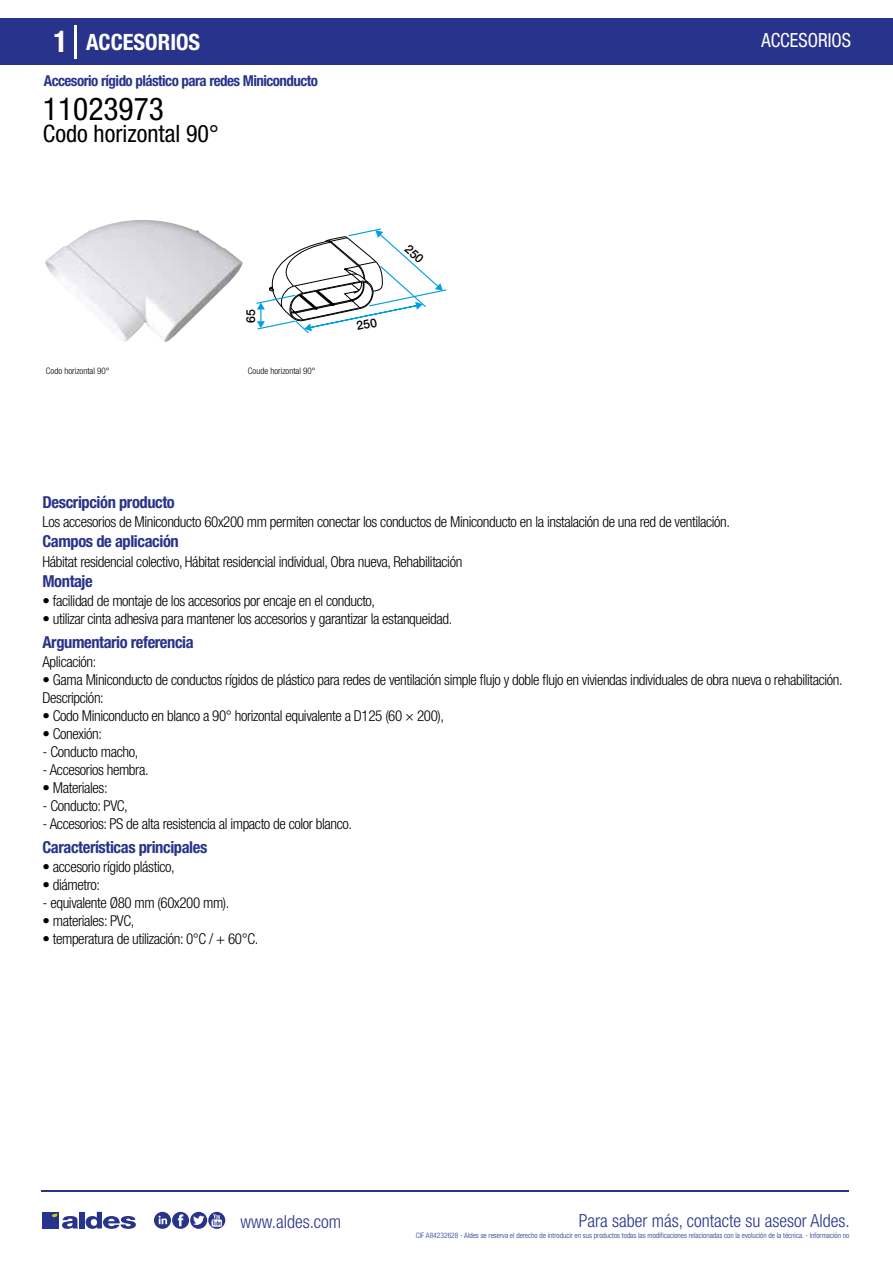
<style>
.page{position:relative;width:893px;height:1263px;background:#fff}
.page>*{position:absolute;margin:0;border:0;box-sizing:border-box;transform-origin:0 0}
.t1{font:condensed 31.5px "Helvetica Neue LT Std";color:#000}
.t2{font:condensed 24px "Helvetica Neue LT Std";color:#000}
.t3{font:700 condensed 22.5px "Helvetica Neue LT Std";color:#fff}
.t4{font:condensed 19.5px "Helvetica Neue LT Std";color:#fff;scale:.95 1}
.t5{font:300 condensed 18px "Helvetica Neue";color:#28348b}
.t6{font:700 condensed 16.5px "Helvetica Neue LT Std";letter-spacing:-.025em;color:#28348b}
.t7{font:300 condensed 15px/18px "Helvetica Neue LT Std";letter-spacing:-.025em;color:#000}
.t8{font:700 condensed 15px "Helvetica Neue LT Std";letter-spacing:-.035em;color:#28348b}
.t9{font:500 12.3px "Helvetica Neue";color:#000}
.t10{font:300 condensed 9px "Helvetica Neue";color:#000}
.t11{font:300 condensed 7.5px "Helvetica Neue";color:#28348b}
.s1{font-size:30px}
</style>
<div class="page">
<div style="left:0;top:18px;width:893px;height:46px;background:#28348b"></div>
<hr style="left:74px;top:25px;width:2px;height:33px;background:#fff">
<img style="left:45px;top:220px;width:198px;height:122px">
<hr style="left:41px;top:1190px;width:808px;height:1px;background:#28348b">
<svg style="left:154px;top:1212px;width:71px;height:17px"></svg>
<div style="left:42px;top:1212px;width:17px;height:16px;background:#28348b"></div>
<div style="left:79px;top:1212px;width:5px;height:16px;background:#28348b"></div>
<svg style="left:86px;top:1212px;width:50px;height:17px"></svg>
<svg style="left:52px;top:1213px;width:26px;height:16px"></svg>
<svg style="left:256px;top:228px;width:190px;height:105px"></svg>
<h3 class="t3" style="left:54px;top:28px;width:148px"><span class="s1">1</span> ACCESORIOS</h3>
<h3 class="t4" style="left:761px;top:29px;width:96px">ACCESORIOS</h3>
<p class="t8" style="left:44px;top:71px;width:276px">Accesorio rígido plástico para redes Miniconducto</p>
<h1 class="t1" style="left:43px;top:91px;width:122px">11023973</h1>
<h2 class="t2" style="left:43px;top:120px;width:177px">Codo horizontal 90°</h2>
<p class="t9" style="left:243px;top:323px;width:15px;rotate:-90deg">65</p>
<p class="t10" style="left:46px;top:365px;width:65px">Codo horizontal 90°</p>
<p class="t10" style="left:248px;top:365px;width:69px">Coude horizontal 90°</p>
<p class="t10" style="left:46px;top:365px;width:122px">Accesorios Miniconducto 60x200 mm</p>
<p class="t6" style="left:43px;top:492px;width:134px">Descripción producto</p>
<p class="t6" style="left:43px;top:531px;width:138px">Campos de aplicación</p>
<p class="t6" style="left:43px;top:571px;width:52px">Montaje</p>
<p class="t7" style="left:43px;top:513px;width:689px">Los accesorios de Miniconducto 60x200 mm permiten conectar los conductos de Miniconducto en la instalación de una red de ventilación.</p>
<p class="t7" style="left:43px;top:552px;width:421px">Hábitat residencial colectivo, Hábitat residencial individual, Obra nueva, Rehabilitación</p>
<p class="t7" style="left:43px;top:592px;width:334px">• facilidad de montaje de los accesorios por encaje en el conducto,</p>
<p class="t7" style="left:43px;top:610px;width:411px">• utilizar cinta adhesiva para mantener los accesorios y garantizar la estanqueidad.</p>
<p class="t6" style="left:43px;top:632px;width:153px">Argumentario referencia</p>
<p class="t7" style="left:43px;top:652px;width:55px">Aplicación:</p>
<p class="t7" style="left:43px;top:670px;width:802px">• Gama Miniconducto de conductos rígidos de plástico para redes de ventilación simple flujo y doble flujo en viviendas individuales de obra nueva o rehabilitación.<br>Descripción:</p>
<p class="t7" style="left:43px;top:706px;width:403px">• Codo Miniconducto en blanco a 90° horizontal equivalente a D125 (60 × 200),</p>
<p class="t7" style="left:43px;top:724px;width:61px">• Conexión:</p>
<p class="t7" style="left:43px;top:742px;width:97px">- Conducto macho,</p>
<p class="t7" style="left:43px;top:760px;width:108px">- Accesorios hembra.</p>
<p class="t7" style="left:43px;top:778px;width:67px">• Materiales:</p>
<p class="t7" style="left:43px;top:796px;width:87px">- Conducto: PVC,</p>
<p class="t7" style="left:43px;top:814px;width:311px">- Accesorios: PS de alta resistencia al impacto de color blanco.</p>
<p class="t6" style="left:43px;top:837px;width:166px">Características principales</p>
<p class="t7" style="left:43px;top:858px;width:134px">• accesorio rígido plástico,</p>
<p class="t7" style="left:43px;top:876px;width:59px">• diámetro:</p>
<p class="t7" style="left:43px;top:894px;width:188px">- equivalente Ø80 mm (60x200 mm).</p>
<p class="t7" style="left:43px;top:912px;width:93px">• materiales: PVC,</p>
<p class="t7" style="left:43px;top:930px;width:217px">• temperatura de utilización: 0°C / + 60°C.</p>
<p class="t5" style="left:240px;top:1211px;width:102px">www.aldes.com</p>
<p class="t5" style="left:579px;top:1211px;width:272px">Para saber más, contacte su asesor Aldes.</p>
<p class="t11" style="left:416px;top:1230px;width:435px">CIF A84232628 - Aldes se reserva el derecho de introducir en sus productos todas las modificaciones relacionadas con la evolución de la técnica. - Información no</p>
</div>
